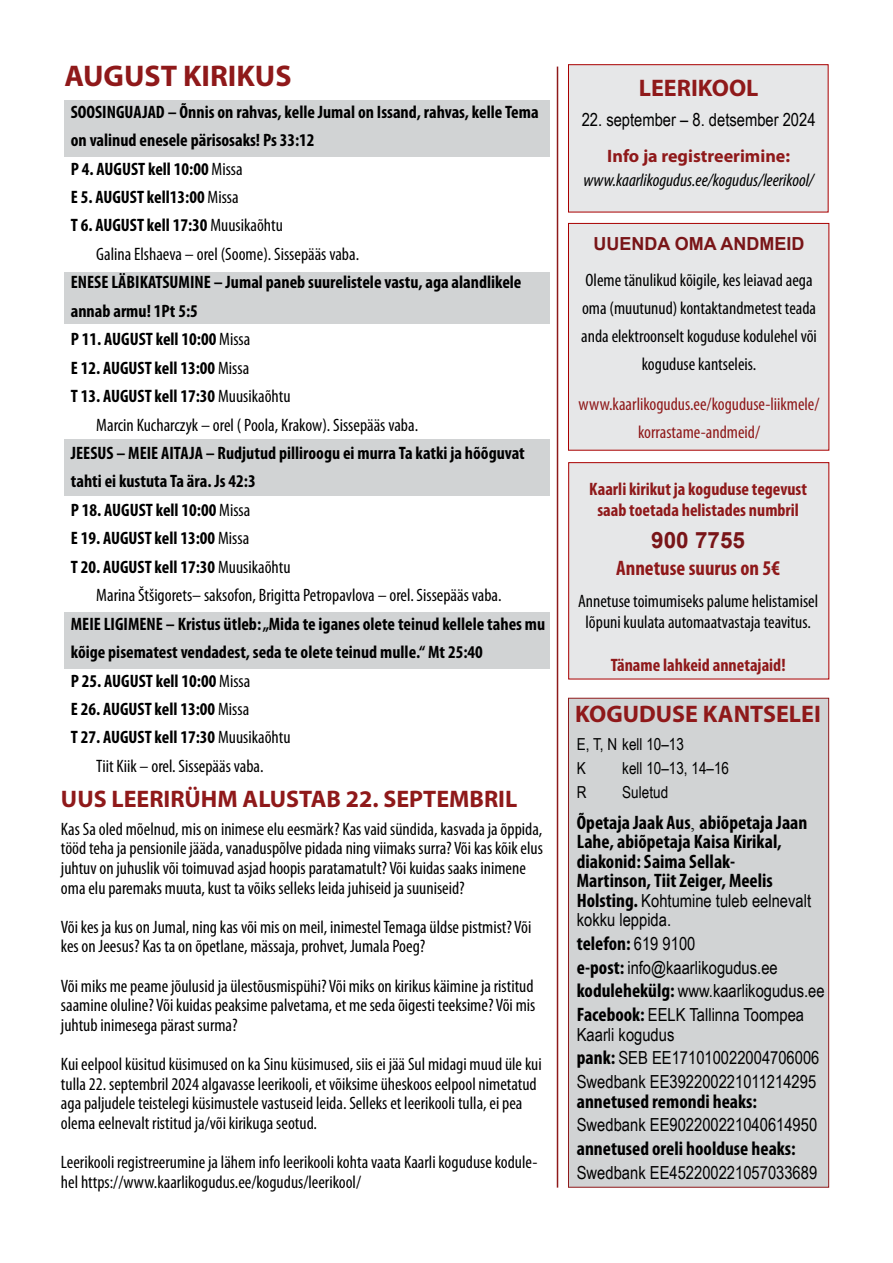
<style>
.page{position:relative;width:893px;height:1263px;background:#fff}
.page>*{position:absolute;margin:0;border:0;box-sizing:border-box;transform-origin:0 0}
.t1{font:700 30px "Myriad Pro";color:#8f191a}
.t2{font:700 24px "Myriad Pro";color:#8f191a}
.t3{font:700 22.5px "Arial";color:#791518}
.t4{font:700 condensed 21px "Myriad Pro";color:#8f191a}
.t5{font:700 condensed 19.5px/19.5px "Myriad Pro";color:#000}
.t6{font:condensed 18px/19.6px "Myriad Pro";color:#000}
.t7{font:700 condensed 18px/28.5px "Myriad Pro";color:#000}
.t8{font:18px/23.7px "Arial Narrow";color:#000}
.t9{font:700 condensed 18px/21.6px "Myriad Pro";color:#8f191a;text-align:center}
.t10{font:condensed 18px/27.8px "Myriad Pro";color:#8f191a;text-align:center}
.t11{font:italic condensed 18px "Myriad Pro";color:#000}
.t12{font:700 18px "Myriad Pro";color:#8f191a}
.t13{font:700 18px "Arial";color:#791518}
.t14{font:16.5px/23.7px "Arial Narrow";color:#000}
.s1{font-weight:400}
.s2{font-family:"Times New Roman";font-weight:400;font-stretch:normal;font-size:18px}
.s3{font-family:"Myriad Pro";font-weight:700;font-stretch:condensed;font-size:19.5px}
.s4{font-family:"Arial Narrow";font-weight:400;font-stretch:normal;font-size:18px}
</style>
<div class="page">
<div style="left:64px;top:613px;width:486px;height:56px;background:#d1d3d4"></div>
<hr style="left:557px;top:67px;width:1px;height:1120px;background:#8f191a">
<div style="left:568px;top:64px;width:260px;height:148px;background:#e6e7e8;border:1px solid #a90000"></div>
<div style="left:568px;top:698px;width:261px;height:489px;background:#d1d3d4;border:1px solid #8f191a"></div>
<div style="left:568px;top:462px;width:261px;height:217px;background:#e6e7e8;border:1px solid #a90000"></div>
<div style="left:64px;top:439px;width:486px;height:56px;background:#d1d3d4"></div>
<div style="left:64px;top:272px;width:486px;height:52px;background:#d1d3d4"></div>
<div style="left:64px;top:100px;width:486px;height:56px;background:#d1d3d4"></div>
<div style="left:568px;top:223px;width:261px;height:228px;background:#e6e7e8;border:1px solid #a90000"></div>
<h1 class="t1" style="left:64px;top:57px;width:229px">AUGUST KIRIKUS</h1>
<p class="t7" style="left:71px;top:97px;width:469px">SOOSINGUAJAD – Õnnis on rahvas, kelle Jumal on Issand, rahvas, kelle Tema</p>
<p class="t7" style="left:71px;top:126px;width:245px">on valinud enesele pärisosaks! Ps 33:12</p>
<p class="t7" style="left:71px;top:154px;width:173px">P 4. AUGUST kell 10:00 <span class="s1">Missa</span></p>
<p class="t7" style="left:71px;top:182px;width:169px">E 5. AUGUST kell13:00 <span class="s1">Missa</span></p>
<p class="t7" style="left:71px;top:211px;width:214px">T 6. AUGUST kell 17:30 <span class="s1">Muusikaõhtu</span></p>
<p class="t6" style="left:96px;top:244px;width:264px">Galina Elshaeva – orel (Soome). Sissepääs vaba.</p>
<p class="t7" style="left:71px;top:268px;width:452px">ENESE LÄBIKATSUMINE – Jumal paneb suurelistele vastu, aga alandlikele</p>
<p class="t7" style="left:71px;top:296px;width:129px">annab armu! 1Pt 5:5</p>
<p class="t7" style="left:71px;top:325px;width:181px">P 11. AUGUST kell 10:00 <span class="s1">Missa</span></p>
<p class="t7" style="left:71px;top:353px;width:180px">E 12. AUGUST kell 13:00 <span class="s1">Missa</span></p>
<p class="t7" style="left:71px;top:381px;width:221px">T 13. AUGUST kell 17:30 <span class="s1">Muusikaõhtu</span></p>
<p class="t6" style="left:96px;top:415px;width:323px">Marcin Kucharczyk – orel ( Poola, Krakow). Sissepääs vaba.</p>
<p class="t7" style="left:71px;top:438px;width:455px">JEESUS – MEIE AITAJA – Rudjutud pilliroogu ei murra Ta katki ja hõõguvat tahti ei kustuta Ta ära. Js 42:3<br>P 18. AUGUST kell 10:00 <span class="s1">Missa<br></span>E 19. AUGUST kell 13:00 <span class="s1">Missa<br></span>T 20. AUGUST kell 17:30 <span class="s1">Muusikaõhtu</span></p>
<p class="t6" style="left:96px;top:585px;width:407px">Marina Štšigorets– saksofon, Brigitta Petropavlova – orel. Sissepääs vaba.</p>
<p class="t7" style="left:71px;top:609px;width:476px">MEIE LIGIMENE – Kristus ütleb: „Mida te iganes olete teinud kellele tahes mu</p>
<p class="t7" style="left:71px;top:637px;width:414px">kõige pisematest vendadest, seda te olete teinud mulle.“ Mt 25:40</p>
<p class="t7" style="left:71px;top:666px;width:181px">P 25. AUGUST kell 10:00 <span class="s1">Missa</span></p>
<p class="t7" style="left:71px;top:694px;width:180px">E 26. AUGUST kell 13:00 <span class="s1">Missa</span></p>
<p class="t7" style="left:71px;top:723px;width:221px">T 27. AUGUST kell 17:30 <span class="s1">Muusikaõhtu</span></p>
<p class="t6" style="left:96px;top:756px;width:169px">Tiit Kiik – orel. Sissepääs vaba.</p>
<h2 class="t2" style="left:61px;top:783px;width:458px">UUS LEERIRÜHM ALUSTAB 22. SEPTEMBRIL</h2>
<p class="t6" style="left:61px;top:819px;width:483px">Kas Sa oled mõelnud, mis on inimese elu eesmärk? Kas vaid sündida, kasvada ja õppida, tööd teha ja pensionile jääda, vanaduspõlve pidada ning viimaks surra? Või kas kõik elus juhtuv on juhuslik või toimuvad asjad hoopis paratamatult? Või kuidas saaks inimene oma elu paremaks muuta, kust ta võiks selleks leida juhiseid ja suuniseid?</p>
<p class="t6" style="left:61px;top:917px;width:472px">Või kes ja kus on Jumal, ning kas või mis on meil, inimestel Temaga üldse pistmist? Või kes on Jeesus? Kas ta on õpetlane, mässaja, prohvet, Jumala Poeg?</p>
<p class="t6" style="left:61px;top:975px;width:476px;text-align:justify">Või miks me peame jõulusid ja ülestõusmispühi? Või miks on kirikus käimine ja ristitud saamine oluline? Või kuidas peaksime palvetama, et me seda õigesti teeksime? Või mis juhtub inimesega pärast surma?</p>
<p class="t6" style="left:61px;top:1054px;width:482px">Kui eelpool küsitud küsimused on ka Sinu küsimused, siis ei jää Sul midagi muud üle kui tulla 22. septembril 2024 algavasse leerikooli, et võiksime üheskoos eelpool nimetatud aga paljudele teistelegi küsimustele vastuseid leida. Selleks et leerikooli tulla, ei pea olema eelnevalt ristitud ja/või kirikuga seotud.</p>
<p class="t6" style="left:61px;top:1152px;width:478px">Leerikooli registreerumine ja lähem info leerikooli kohta vaata Kaarli koguduse kodule&shy;hel https://www.kaarlikogudus.ee/kogudus/leerikool/</p>
<h2 class="t2" style="left:639px;top:72px;width:121px">LEERIKOOL</h2>
<p class="t8" style="left:582px;top:107px;width:235px">22. september – 8. detsember 2024</p>
<p class="t12" style="left:607px;top:144px;width:184px">Info ja registreerimine:</p>
<p class="t11" style="left:583px;top:169px;width:232px">www.kaarlikogudus.ee/kogudus/leerikool/</p>
<p class="t13" style="left:594px;top:232px;width:212px">UUENDA OMA ANDMEID</p>
<p class="t6" style="left:581px;top:266px;width:237px;line-height:27.8px;text-align:center">Oleme tänulikud kõigile, kes leiavad aega oma (muutunud) kontaktandmetest teada anda elektroonselt koguduse kodulehel või koguduse kantseleis.</p>
<p class="t10" style="left:579px;top:390px;width:242px">www.kaarlikogudus.ee/koguduse-liikmele/ korrastame-andmeid/</p>
<p class="t9" style="left:589px;top:478px;width:219px">Kaarli kirikut ja koguduse tegevust saab toetada helistades numbril</p>
<p class="t3" style="left:651px;top:525px;width:95px">900 7755</p>
<p class="t4" style="left:616px;top:555px;width:166px">Annetuse suurus on 5€</p>
<p class="t6" style="left:578px;top:590px;width:242px;line-height:21.6px;text-align:center">Annetuse toimumiseks palume helistamisel lõpuni kuulata automaatvastaja teavitus.</p>
<p class="t9" style="left:611px;top:654px;width:176px">Täname lahkeid annetajaid!</p>
<h2 class="t2" style="left:575px;top:698px;width:247px">KOGUDUSE KANTSELEI</h2>
<p class="t14" style="left:577px;top:732px;width:109px">E, T, N kell 10–13<br>K</p>
<p class="t14" style="left:622px;top:755px;width:108px">kell 10–13, 14–16</p>
<p class="t14" style="left:577px;top:779px;width:11px">R</p>
<p class="t14" style="left:622px;top:779px;width:47px">Suletud</p>
<p class="t5" style="left:577px;top:812px;width:232px">Õpetaja Jaak Aus<span class="s2">,</span> abiõpetaja Jaan<br>Lahe, abiõpetaja Kaisa Kirikal, diakonid: Saima Sellak-<br>Martinson, Tiit Zeiger, Meelis</p>
<p class="t8" style="left:577px;top:890px;width:236px;line-height:19.5px"><span class="s3">Holsting.</span> Kohtumine tuleb eelnevalt kokku leppida.</p>
<p class="t5" style="left:577px;top:933px;width:120px">telefon: <span class="s4">619 9100</span></p>
<p class="t8" style="left:577px;top:955px;width:249px"><span class="s3">e-post:</span> info@kaarlikogudus.ee <span class="s3">kodulehekülg:</span> www.kaarlikogudus.ee<br><span class="s3">Facebook:</span> EELK Tallinna Toompea</p>
<p class="t8" style="left:577px;top:1022px;width:244px">Kaarli kogudus<br><span class="s3">pank:</span> SEB EE171010022004706006<br>Swedbank EE392200221011214295</p>
<p class="t5" style="left:577px;top:1091px;width:182px">annetused remondi heaks:</p>
<p class="t8" style="left:577px;top:1112px;width:242px">Swedbank EE902200221040614950</p>
<p class="t5" style="left:577px;top:1138px;width:221px">annetused oreli hoolduse heaks:</p>
<p class="t8" style="left:577px;top:1160px;width:242px">Swedbank EE452200221057033689</p>
</div>
